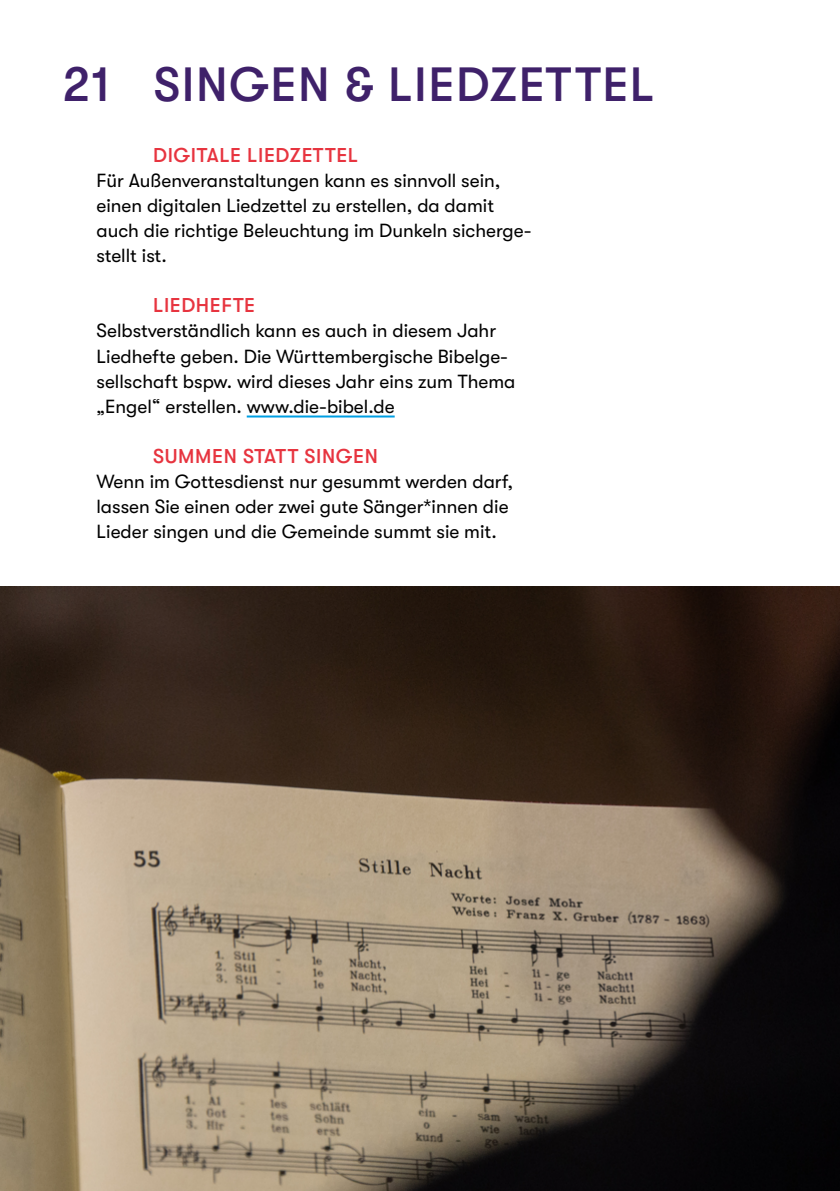
<style>
.page{position:relative;width:840px;height:1191px;background:#fff}
.page>*{position:absolute;margin:0;border:0;box-sizing:border-box;transform-origin:0 0}
.t1{font:500 48px "GT Walsheim Pro";letter-spacing:.03em;color:#3f216a}
.t2{font:500 20px "GT Walsheim Pro";letter-spacing:.03em;color:#e7343f}
.t3{font:19px/25px "GT Walsheim Pro";color:#000}
</style>
<div class="page">
<hr style="left:246px;top:415px;width:148px;height:2px;background:#009fe3">
<img style="left:0;top:586px;width:839px;height:605px">
<h1 class="t1" style="left:62px;top:57px;width:49px">21</h1>
<h1 class="t1" style="left:154px;top:57px;width:501px">SINGEN &amp; LIEDZETTEL</h1>
<p class="t2" style="left:153px;top:144px;width:206px">DIGITALE LIEDZETTEL</p>
<p class="t3" style="left:96px;top:168px;width:436px">Für Außenveranstaltungen kann es sinnvoll sein, einen digitalen Liedzettel zu erstellen, da damit auch die richtige Beleuchtung im Dunkeln sicherge&shy;stellt ist.</p>
<p class="t2" style="left:153px;top:294px;width:103px">LIEDHEFTE</p>
<p class="t3" style="left:96px;top:318px;width:420px">Selbstverständlich kann es auch in diesem Jahr Liedhefte geben. Die Württembergische Bibelge&shy;sellschaft bspw. wird dieses Jahr eins zum Thema „Engel“ erstellen. www.die-bibel.de</p>
<p class="t2" style="left:153px;top:444px;width:226px">SUMMEN STATT SINGEN</p>
<p class="t3" style="left:96px;top:468px;width:418px">Wenn im Gottesdienst nur gesummt werden darf, lassen Sie einen oder zwei gute Sänger*innen die<br>Lieder singen und die Gemeinde summt sie mit.</p>
</div>
